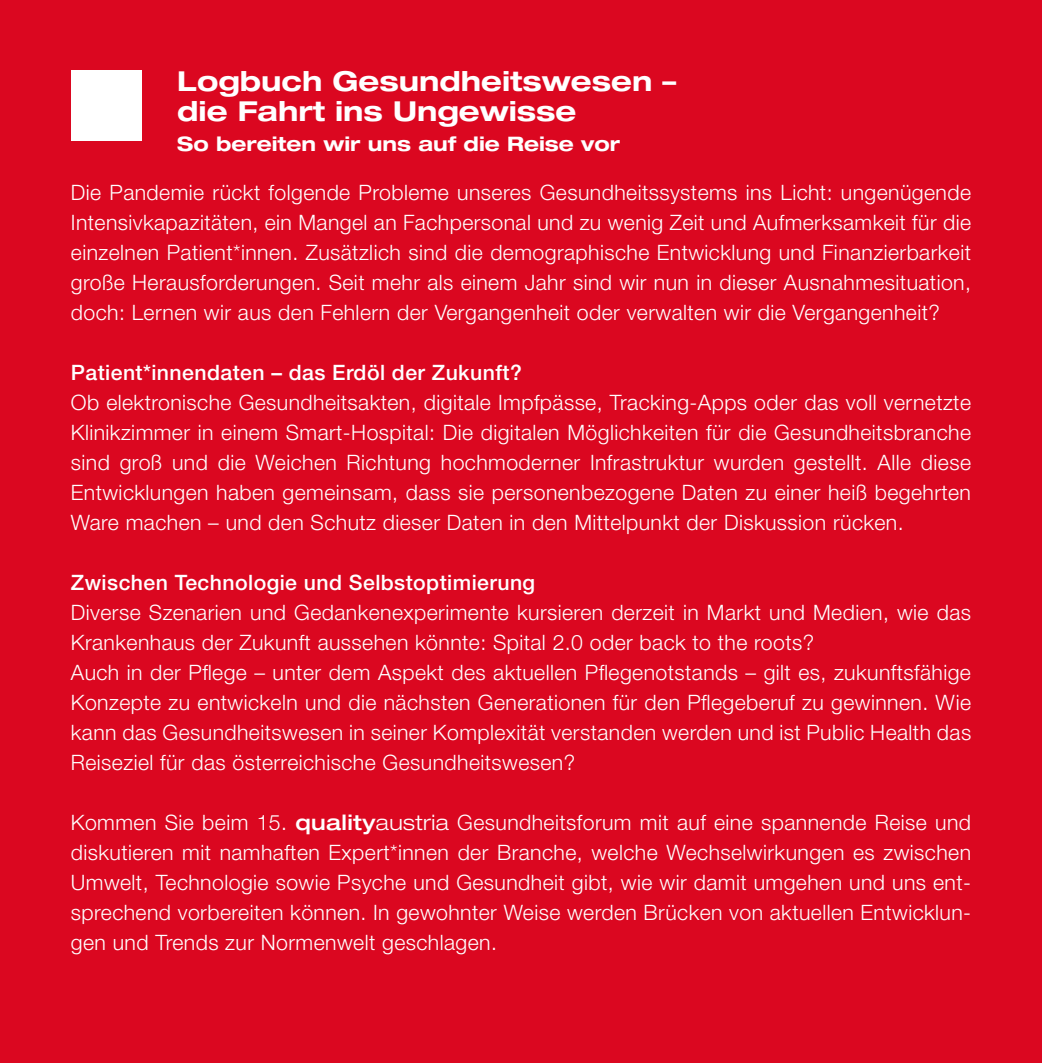
<style>
.page{position:relative;width:1042px;height:1063px;background:#db0720}
.page>*{position:absolute;margin:0;border:0;box-sizing:border-box;transform-origin:0 0}
.t1{font:700 expanded 27.5px/30px "Helvetica Neue LT Pro";color:#fff}
.t2{font:300 21.25px/30px "Helvetica Neue LT Pro";letter-spacing:.02em;color:#fff;text-align:justify}
.t3{font:500 21.25px "Helvetica Neue LT Pro";letter-spacing:.02em;color:#fff}
.t4{font:700 expanded 20px "Helvetica Neue LT Pro";color:#fff}
.s1{font-weight:500;font-stretch:expanded}
.s2{font-stretch:expanded}
</style>
<div class="page">
<div style="left:71px;top:70px;width:71px;height:71px;background:#fff"></div>
<p class="t1" style="left:177px;top:65px;width:500px">Logbuch Gesundheitswesen – die Fahrt ins Ungewisse</p>
<p class="t4" style="left:177px;top:130px;width:444px">So bereiten wir uns auf die Reise vor</p>
<p class="t2" style="left:71px;top:177px;width:902px">Die Pandemie rückt folgende Probleme unseres Gesundheitssystems ins Licht: ungenügende Intensivkapazitäten, ein Mangel an Fachpersonal und zu wenig Zeit und Aufmerksamkeit für die einzelnen Patient*innen. Zusätzlich sind die demographische Entwicklung und Finanzierbarkeit große Herausforderungen. Seit mehr als einem Jahr sind wir nun in dieser Ausnahmesituation, doch: Lernen wir aus den Fehlern der Vergangenheit oder verwalten wir die Vergangenheit?</p>
<p class="t3" style="left:71px;top:359px;width:452px">Patient*innendaten – das Erdöl der Zukunft?</p>
<p class="t2" style="left:71px;top:387px;width:901px">Ob elektronische Gesundheitsakten, digitale Impfpässe, Tracking-Apps oder das voll vernetzte Klinikzimmer in einem Smart-Hospital: Die digitalen Möglichkeiten für die Gesundheitsbranche sind groß und die Weichen Richtung hochmoderner Infrastruktur wurden gestellt. Alle diese Entwicklungen haben gemeinsam, dass sie personenbezogene Daten zu einer heiß begehrten Ware machen – und den Schutz dieser Daten in den Mittelpunkt der Diskussion rücken.</p>
<p class="t3" style="left:71px;top:569px;width:466px">Zwischen Technologie und Selbstoptimierung</p>
<p class="t2" style="left:71px;top:597px;width:902px;text-align:left">Diverse Szenarien und Gedankenexperimente kursieren derzeit in Markt und Medien, wie das Krankenhaus der Zukunft aussehen könnte: Spital 2.0 oder back to the roots?<br>Auch in der Pflege – unter dem Aspekt des aktuellen Pflegenotstands – gilt es, zukunftsfähige Konzepte zu entwickeln und die nächsten Generationen für den Pflegeberuf zu gewinnen. Wie kann das Gesundheitswesen in seiner Komplexität verstanden werden und ist Public Health das Reiseziel für das österreichische Gesundheitswesen?</p>
<p class="t2" style="left:71px;top:807px;width:902px">Kommen Sie beim 15. <span class="s1">quality</span><span class="s2">austria</span> Gesundheitsforum mit auf eine spannende Reise und diskutieren mit namhaften Expert*innen der Branche, welche Wechselwirkungen es zwischen Umwelt, Technologie sowie Psyche und Gesundheit gibt, wie wir damit umgehen und uns ent&shy;sprechend vorbereiten können. In gewohnter Weise werden Brücken von aktuellen Entwicklun&shy;gen und Trends zur Normenwelt geschlagen.</p>
</div>
